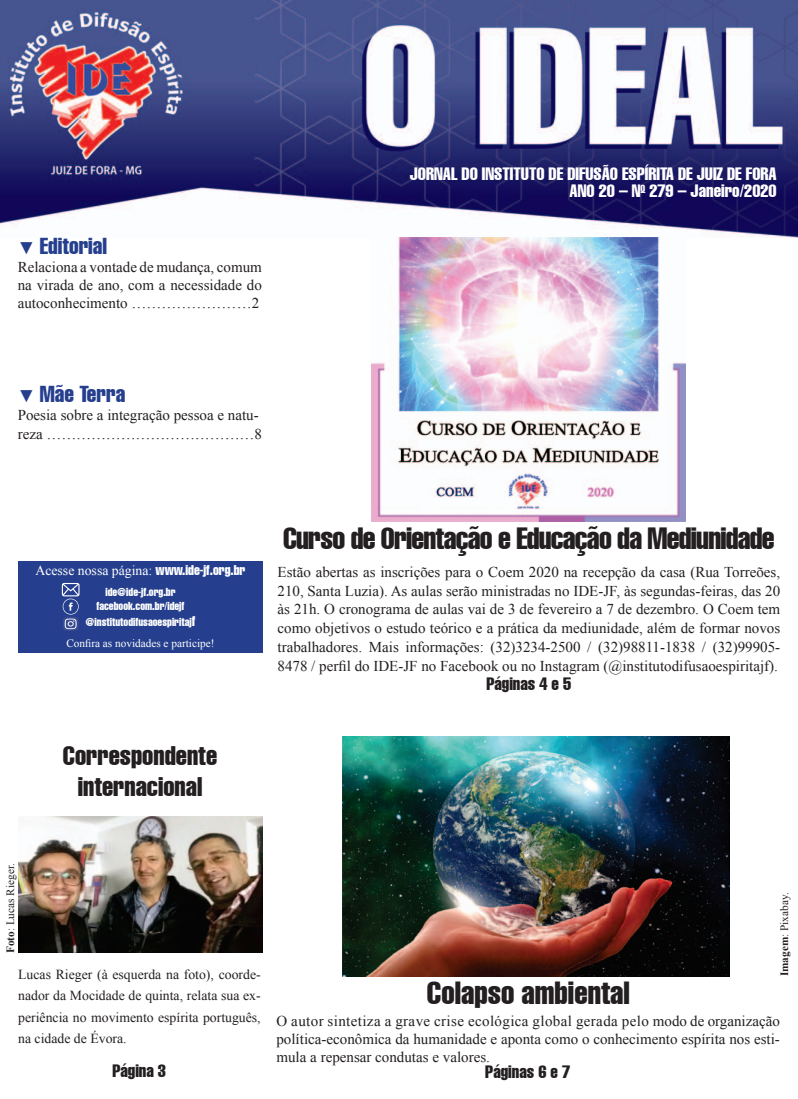
<style>
.page{position:relative;width:798px;height:1099px;background:#fff}
.page>*{position:absolute;margin:0;border:0;box-sizing:border-box;transform-origin:0 0}
.t1{font:extra-condensed 31.25px "Helvetica";color:#231f20}
.t2{font:extra-condensed 30px "Helvetica";letter-spacing:-.025em;color:#231f20}
.t3{font:extra-condensed 26.25px/31.5px "Helvetica";color:#231f20;text-align:center}
.t4{font:extra-condensed 22.5px "Helvetica";color:#253f8e}
.t5{font:extra-condensed 17.5px/17.5px "Helvetica";color:#fff;text-align:right}
.t6{font:extra-condensed 17.5px "Helvetica";color:#231f20}
.t7{font:15px/18px "Times New Roman";color:#231f20;text-align:justify}
.t8{font:13.75px/21.2px "Times New Roman";color:#231f20;text-align:justify}
.t9{font:13.75px "Times New Roman";color:#fff}
.t10{font:extra-condensed 11.25px/13.5px "Helvetica";color:#fff;text-align:center}
.t11{font:11.25px "Times New Roman";color:#231f20}
.t12{font:11.25px "Times New Roman";color:#fff}
.s1{font-family:"Arial";font-stretch:normal;font-size:17.5px}
.s2{font-family:"Helvetica";font-stretch:extra-condensed}
.s3{font-size:13.75px}
.s4{font-weight:700}
</style>
<div class="page">
<img style="left:0;top:0;width:797px;height:238px">
<div style="left:18px;top:561px;width:244px;height:91px;background:#253f8e"></div>
<svg style="left:62px;top:583px;width:17px;height:48px"></svg>
<img style="left:19px;top:816px;width:243px;height:136px">
<img style="left:371px;top:238px;width:314px;height:283px">
<img style="left:342px;top:736px;width:387px;height:240px">
<h3 class="t4" style="left:18px;top:231px;width:91px"><span class="s1">▼</span> Editorial</h3>
<p class="t7" style="left:18px;top:257px;width:245px">Relaciona a vontade de mudança, comum na virada de ano, com a necessidade do autoconhecimento ……………………2</p>
<h3 class="t4" style="left:18px;top:380px;width:109px"><span class="s1">▼</span> Mãe Terra</h3>
<p class="t7" style="left:18px;top:406px;width:245px">Poesia sobre a integração pessoa e natu&shy;reza ……………………………………8</p>
<p class="t5" style="left:409px;top:165px;width:368px">JORNAL DO INSTITUTO DE DIFUSÃO ESPÍRITA DE JUIZ DE FORA<br>ANO 20 – N<sup>O</sup> 279 – Janeiro/2020</p>
<p class="t9" style="left:35px;top:560px;width:211px">Acesse nossa página: <span class="s2">www.ide-jf.org.br</span></p>
<p class="t10" style="left:96px;top:585px;width:89px">ide@ide-jf.org.br facebook.com.br/idejf</p>
<p class="t10" style="left:86px;top:615px;width:111px">@institutodifusaoespiritaj<span class="s3">f</span></p>
<p class="t12" style="left:66px;top:635px;width:150px">Confira as novidades e participe!</p>
<h3 class="t3" style="left:63px;top:739px;width:156px">Correspondente internacional</h3>
<h2 class="t2" style="left:283px;top:519px;width:493px">Curso de Orientação e Educação da Mediunidade</h2>
<p class="t7" style="left:277px;top:562px;width:504px;line-height:18.8px">Estão abertas as inscrições para o Coem 2020 na recepção da casa (Rua Torreões, 210, Santa Luzia). As aulas serão ministradas no IDE-JF, às segundas-feiras, das 20 às 21h. O cronograma de aulas vai de 3 de fevereiro a 7 de dezembro. O Coem tem como objetivos o estudo teórico e a prática da mediunidade, além de formar novos trabalhadores. Mais informações: (32)3234-2500 / (32)98811-1838 / (32)99905- 8478 / perfil do IDE-JF no Facebook ou no Instagram (@institutodifusaoespiritajf).</p>
<p class="t6" style="left:486px;top:673px;width:86px">Páginas 4 e 5</p>
<p class="t11" style="left:2px;top:953px;width:91px;rotate:-90deg"><span class="s4">Foto</span>: Lucas Rieger.</p>
<p class="t8" style="left:18px;top:963px;width:244px">Lucas Rieger (à esquerda na foto), coorde&shy;nador da Mocidade de quinta, relata sua ex&shy;periência no movimento espírita português, na cidade de Évora.</p>
<p class="t6" style="left:112px;top:1059px;width:55px">Página 3</p>
<p class="t11" style="left:776px;top:976px;width:85px;rotate:-90deg"><span class="s4">Imagem</span>: Pixabay.</p>
<h1 class="t1" style="left:426px;top:972px;width:204px">Colapso ambiental</h1>
<p class="t7" style="left:276px;top:1011px;width:505px">O autor sintetiza a grave crise ecológica global gerada pelo modo de organização política-econômica da humanidade e aponta como o conhecimento espírita nos esti&shy;mula a repensar condutas e valores.</p>
<p class="t6" style="left:485px;top:1060px;width:86px">Páginas 6 e 7</p>
</div>
